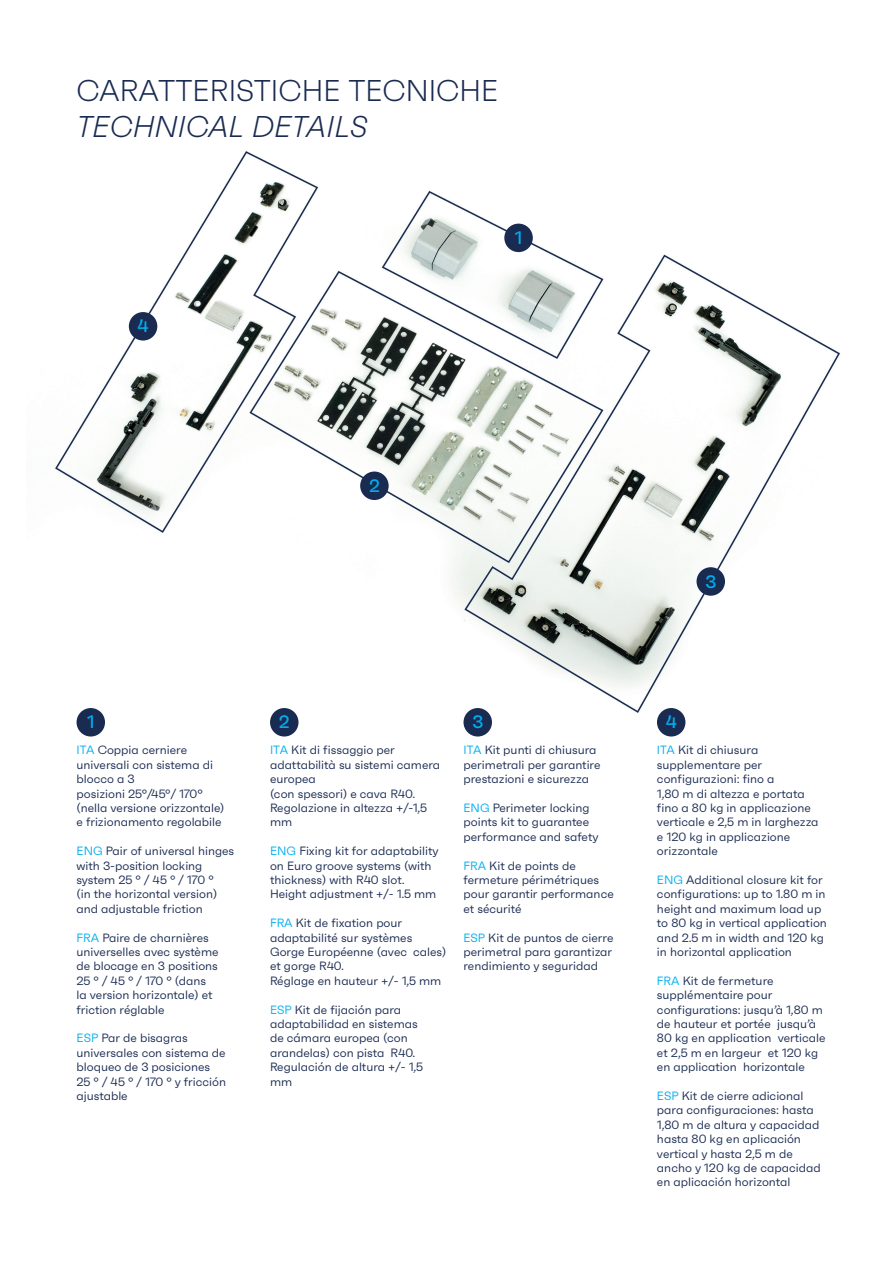
<style>
.page{position:relative;width:893px;height:1263px;background:#fff}
.page>*{position:absolute;margin:0;border:0;box-sizing:border-box;transform-origin:0 0}
.t1{font:300 30px "Faktum";color:#1a2b52}
.t2{font:italic 300 30px "Faktum";color:#1a2b52}
.t3{font:500 18px "Faktum";color:#00aeef}
.t4{font:12px/14.4px "Faktum";color:#1a2b52}
.s1{color:#00aeef}
</style>
<div class="page">
<img style="left:55px;top:151px;width:785px;height:570px">
<div style="left:504px;top:224px;width:29px;height:28px;background:#1a2b52;border-radius:50%"></div>
<div style="left:360px;top:471px;width:29px;height:29px;background:#1a2b52;border-radius:50%"></div>
<div style="left:129px;top:312px;width:28px;height:29px;background:#1a2b52;border-radius:50%"></div>
<div style="left:696px;top:567px;width:29px;height:29px;background:#1a2b52;border-radius:50%"></div>
<div style="left:77px;top:708px;width:28px;height:28px;background:#1a2b52;border-radius:50%"></div>
<div style="left:270px;top:708px;width:28px;height:28px;background:#1a2b52;border-radius:50%"></div>
<div style="left:463px;top:708px;width:29px;height:28px;background:#1a2b52;border-radius:50%"></div>
<div style="left:657px;top:708px;width:28px;height:28px;background:#1a2b52;border-radius:50%"></div>
<h1 class="t1" style="left:77px;top:72px;width:423px">CARATTERISTICHE TECNICHE</h1>
<h1 class="t2" style="left:77px;top:108px;width:292px">TECHNICAL DETAILS</h1>
<h2 class="t3" style="left:138px;top:315px;width:12px">4</h2>
<h2 class="t3" style="left:515px;top:227px;width:9px">1</h2>
<h2 class="t3" style="left:369px;top:475px;width:12px">2</h2>
<h2 class="t3" style="left:705px;top:570px;width:12px">3</h2>
<h2 class="t3" style="left:87px;top:711px;width:9px">1</h2>
<h2 class="t3" style="left:279px;top:711px;width:12px">2</h2>
<h2 class="t3" style="left:472px;top:711px;width:12px">3</h2>
<h2 class="t3" style="left:666px;top:711px;width:12px">4</h2>
<p class="t4" style="left:77px;top:743px;width:149px"><span class="s1">ITA</span> Coppia cerniere universali con sistema di blocco a 3<br>posizioni 25°/45°/ 170° (nella versione orizzontale) e frizionamento regolabile</p>
<p class="t4" style="left:77px;top:844px;width:159px"><span class="s1">ENG</span> Pair of universal hinges with 3-position locking system 25 ° / 45 ° / 170 °<br>(in the horizontal version) and adjustable friction</p>
<p class="t4" style="left:77px;top:930px;width:144px"><span class="s1">FRA</span> Paire de charnières universelles avec système de blocage en 3 positions<br>25 ° / 45 ° / 170 ° (dans la version horizontale) et friction réglable</p>
<p class="t4" style="left:77px;top:1031px;width:151px"><span class="s1">ESP</span> Par de bisagras universales con sistema de bloqueo de 3 posiciones<br>25 ° / 45 ° / 170 ° y fricción ajustable</p>
<p class="t4" style="left:270px;top:743px;width:172px"><span class="s1">ITA</span> Kit di fissaggio per adattabilità su sistemi camera europea<br>(con spessori) e cava R40.<br>Regolazione in altezza +/-1,5 mm</p>
<p class="t4" style="left:270px;top:844px;width:170px"><span class="s1">ENG</span> Fixing kit for adaptability on Euro groove systems (with thickness) with R40 slot.<br>Height adjustment +/- 1.5 mm</p>
<p class="t4" style="left:270px;top:916px;width:178px"><span class="s1">FRA</span> Kit de fixation pour adaptabilité sur systèmes<br>Gorge Européenne (avec cales) et gorge R40.<br>Réglage en hauteur +/- 1,5 mm</p>
<p class="t4" style="left:270px;top:1002px;width:155px"><span class="s1">ESP</span> Kit de fijación para adaptabilidad en sistemas de cámara europea (con arandelas) con pista R40.<br>Regulación de altura +/- 1,5 mm</p>
<p class="t4" style="left:463px;top:743px;width:139px"><span class="s1">ITA</span> Kit punti di chiusura perimetrali per garantire prestazioni e sicurezza</p>
<p class="t4" style="left:463px;top:800px;width:137px"><span class="s1">ENG</span> Perimeter locking points kit to guarantee performance and safety</p>
<p class="t4" style="left:463px;top:858px;width:152px"><span class="s1">FRA</span> Kit de points de fermeture périmétriques pour garantir performance et sécurité</p>
<p class="t4" style="left:463px;top:930px;width:151px;text-align:justify"><span class="s1">ESP</span> Kit de puntos de cierre perimetral para garantizar rendimiento y seguridad</p>
<p class="t4" style="left:657px;top:743px;width:163px"><span class="s1">ITA</span> Kit di chiusura supplementare per configurazioni: fino a<br>1,80 m di altezza e portata fino a 80 kg in applicazione verticale e 2,5 m in larghezza e 120 kg in applicazione orizzontale</p>
<p class="t4" style="left:657px;top:872px;width:171px"><span class="s1">ENG</span> Additional closure kit for configurations: up to 1.80 m in height and maximum load up to 80 kg in vertical application and 2.5 m in width and 120 kg in horizontal application</p>
<p class="t4" style="left:657px;top:973px;width:170px"><span class="s1">FRA</span> Kit de fermeture supplémentaire pour configurations: jusqu’à 1,80 m de hauteur et portée jusqu’à<br>80 kg en application verticale et 2,5 m en largeur et 120 kg en application horizontale</p>
<p class="t4" style="left:657px;top:1088px;width:165px"><span class="s1">ESP</span> Kit de cierre adicional para configuraciones: hasta<br>1,80 m de altura y capacidad hasta 80 kg en aplicación vertical y hasta 2,5 m de ancho y 120 kg de capacidad en aplicación horizontal</p>
</div>
